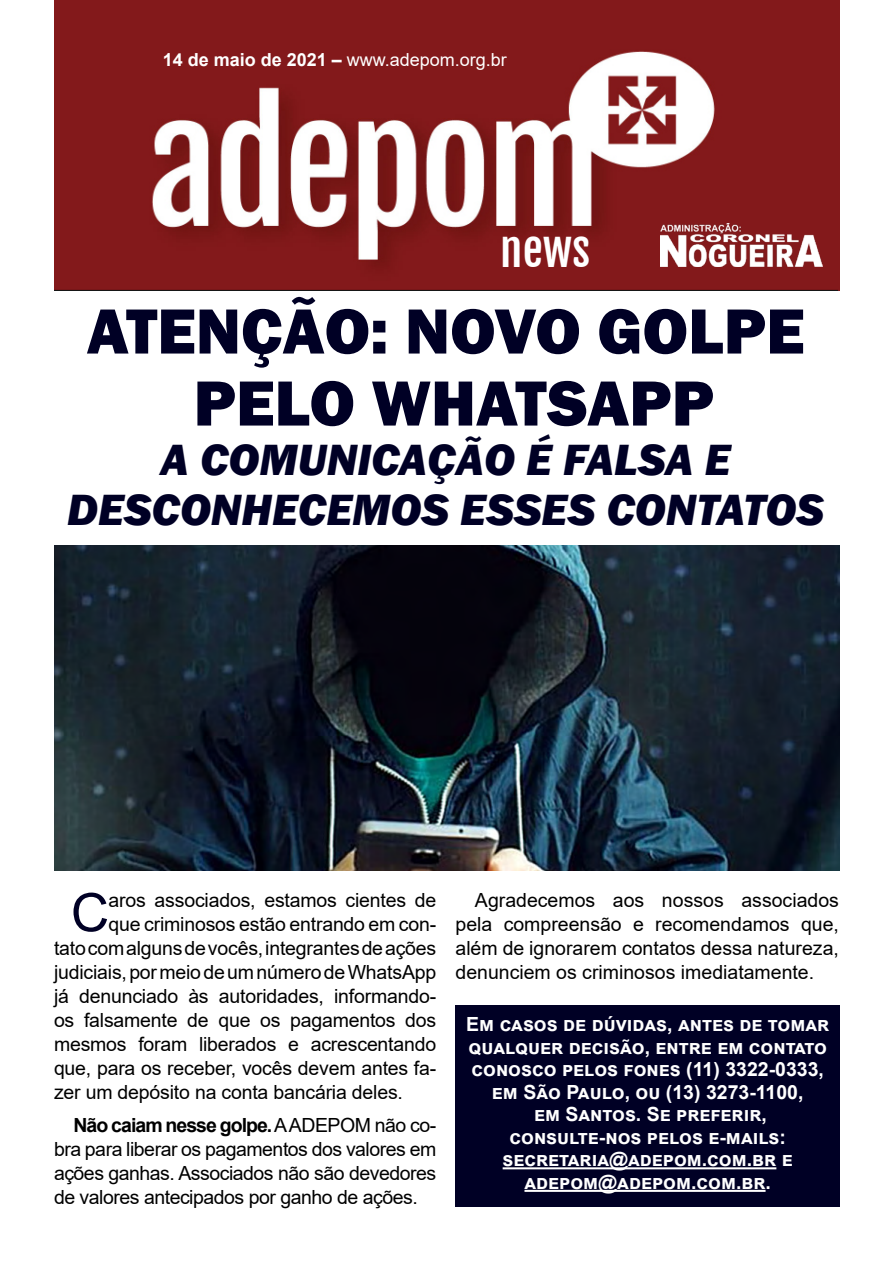
<style>
.page{position:relative;width:893px;height:1263px;background:#fff}
.page>*{position:absolute;margin:0;border:0;box-sizing:border-box;transform-origin:0 0}
.t1{font:800 66px/72px "Franklin Gothic";color:#000025;text-align:center}
.t2{font:53.1px "Arial";color:#000025}
.t3{font:italic 800 45px/49.5px "Franklin Gothic";color:#000025;text-align:center}
.t4{font:45px "Fjalla One";color:#fff}
.t5{font:19.5px/24px "Arial";letter-spacing:-.01em;color:#000;text-align:justify}
.t6{font:700 19.5px/22.5px "Arial";color:#fff;text-align:center}
.t7{font:18px "Arial";color:#fff}
.s1{font-weight:700}
</style>
<div class="page">
<img style="left:54px;top:0;width:785px;height:291px">
<img style="left:660px;top:224px;width:163px;height:42px">
<hr style="left:54px;top:290px;width:784px;height:1px;background:#000">
<img style="left:54px;top:545px;width:786px;height:325px">
<div style="left:455px;top:1005px;width:385px;height:201px;background:#000025"></div>
<hr style="left:503px;top:1167px;width:273px;height:2px;background:#fff">
<hr style="left:524px;top:1190px;width:242px;height:2px;background:#fff">
<p class="t7" style="left:163px;top:47px;width:346px"><span class="s1">14 de maio de 2021 –</span> www.adepom.org.br</p>
<h3 class="t4" style="left:500px;top:221px;width:92px">NEWS</h3>
<h1 class="t1" style="left:87px;top:295px;width:719px">ATENÇÃO: NOVO GOLPE<br>PELO WHATSAPP</h1>
<h3 class="t3" style="left:67px;top:435px;width:758px">A COMUNICAÇÃO É FALSA E<br>DESCONHECEMOS ESSES CONTATOS</h3>
<h2 class="t2" style="left:71px;top:876px;width:40px">C</h2>
<p class="t5" style="left:109px;top:888px;width:329px">aros associados, estamos cientes de</p>
<p class="t5" style="left:109px;top:912px;width:329px">que criminosos estão entrando em con-</p>
<p class="t5" style="left:54px;top:936px;width:384px">tato com alguns de vocês, integrantes de ações</p>
<p class="t5" style="left:54px;top:960px;width:384px">judiciais, por meio de um número de WhatsApp</p>
<p class="t5" style="left:54px;top:984px;width:384px">já denunciado às autoridades, informando-</p>
<p class="t5" style="left:54px;top:1008px;width:384px">os falsamente de que os pagamentos dos</p>
<p class="t5" style="left:54px;top:1032px;width:384px">mesmos foram liberados e acrescentando</p>
<p class="t5" style="left:54px;top:1056px;width:384px">que, para os receber, vocês devem antes fa-</p>
<p class="t5" style="left:54px;top:1080px;width:350px">zer um depósito na conta bancária deles.</p>
<p class="t5" style="left:54px;top:1113px;width:384px;text-indent:20px"><span class="s1">Não caiam nesse golpe.</span> A ADEPOM não co&shy;bra para liberar os pagamentos dos valores em ações ganhas. Associados não são devedores de valores antecipados por ganho de ações.</p>
<p class="t5" style="left:455px;top:888px;width:385px;text-indent:20px">Agradecemos aos nossos associados pela compreensão e recomendamos que, além de ignorarem contatos dessa natureza, denunciem os criminosos imediatamente.</p>
<p class="t6" style="left:466px;top:1013px;width:362px">Em casos de dúvidas, antes de tomar qualquer decisão, entre em contato conosco pelos fones (11) 3322-0333, em São Paulo, ou (13) 3273-1100,<br>em Santos. Se preferir, consulte-nos pelos e-mails: secretaria@adepom.com.br e adepom@adepom.com.br.</p>
</div>
